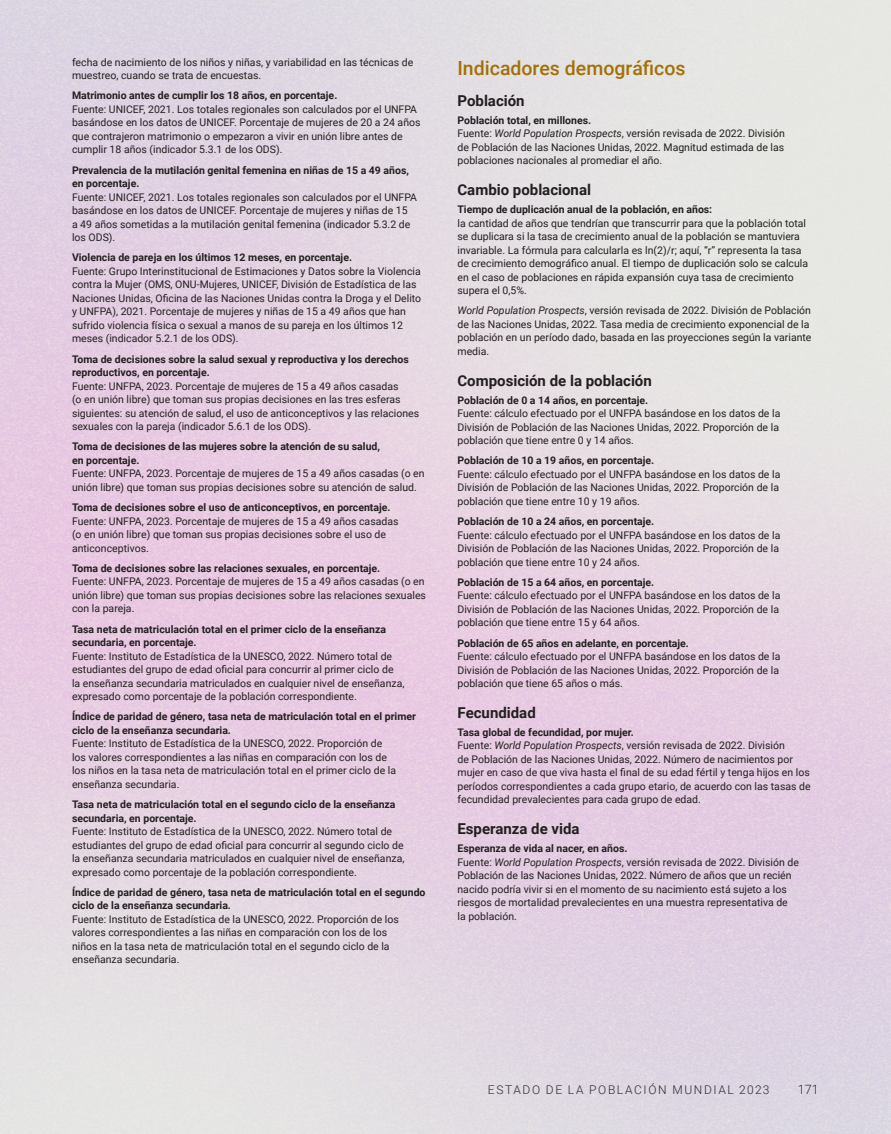
<style>
.page{position:relative;width:891px;height:1134px;background:#fff}
.page>*{position:absolute;margin:0;border:0;box-sizing:border-box;transform-origin:0 0}
.technotes-sub1{font:500 19.5px "Roboto";color:#a37006}
.technotes-small_blue{font:700 15px "Roboto";color:#231f20}
.t1{font:300 12.75px "Roboto";color:#262c2f}
.t2{font:300 12px "Roboto";letter-spacing:.135em;color:#262c2f}
.technotes-text{font:10.5px/13.5px "Roboto";color:#231f20}
.technotes-smaller_bl{font:700 10.5px/13.5px "Roboto";color:#231f20}
.technotes-smaller_bl-2{font:10.5px/13.5px "Roboto";color:#231f20}
.s1{font-style:italic}
</style>
<div class="page">
<p class="technotes-smaller_bl-2" style="left:72px;top:55px;width:343px">fecha de nacimiento de los niños y niñas, y variabilidad en las técnicas de muestreo, cuando se trata de encuestas.</p>
<p class="technotes-smaller_bl" style="left:72px;top:88px;width:267px">Matrimonio antes de cumplir los 18 años, en porcentaje.</p>
<p class="technotes-text" style="left:72px;top:102px;width:350px">Fuente: UNICEF, 2021. Los totales regionales son calculados por el UNFPA basándose en los datos de UNICEF. Porcentaje de mujeres de 20 a 24 años que contrajeron matrimonio o empezaron a vivir en unión libre antes de cumplir 18 años (indicador 5.3.1 de los ODS).</p>
<p class="technotes-smaller_bl" style="left:72px;top:163px;width:338px">Prevalencia de la mutilación genital femenina en niñas de 15 a 49 años, en porcentaje.</p>
<p class="technotes-text" style="left:72px;top:190px;width:347px">Fuente: UNICEF, 2021. Los totales regionales son calculados por el UNFPA basándose en los datos de UNICEF. Porcentaje de mujeres y niñas de 15<br>a 49 años sometidas a la mutilación genital femenina (indicador 5.3.2 de los ODS).</p>
<p class="technotes-smaller_bl" style="left:72px;top:250px;width:282px">Violencia de pareja en los últimos 12 meses, en porcentaje.</p>
<p class="technotes-text" style="left:72px;top:264px;width:351px">Fuente: Grupo Interinstitucional de Estimaciones y Datos sobre la Violencia contra la Mujer (OMS, ONU-Mujeres, UNICEF, División de Estadística de las Naciones Unidas, Oficina de las Naciones Unidas contra la Droga y el Delito y UNFPA), 2021. Porcentaje de mujeres y niñas de 15 a 49 años que han sufrido violencia física o sexual a manos de su pareja en los últimos 12 meses (indicador 5.2.1 de los ODS).</p>
<p class="technotes-smaller_bl" style="left:72px;top:352px;width:338px">Toma de decisiones sobre la salud sexual y reproductiva y los derechos reproductivos, en porcentaje.</p>
<p class="technotes-text" style="left:72px;top:379px;width:349px">Fuente: UNFPA, 2023. Porcentaje de mujeres de 15 a 49 años casadas<br>(o en unión libre) que toman sus propias decisiones en las tres esferas siguientes: su atención de salud, el uso de anticonceptivos y las relaciones sexuales con la pareja (indicador 5.6.1 de los ODS).</p>
<p class="technotes-smaller_bl" style="left:72px;top:439px;width:310px">Toma de decisiones de las mujeres sobre la atención de su salud, en porcentaje.</p>
<p class="technotes-text" style="left:72px;top:466px;width:354px">Fuente: UNFPA, 2023. Porcentaje de mujeres de 15 a 49 años casadas (o en unión libre) que toman sus propias decisiones sobre su atención de salud.</p>
<p class="technotes-smaller_bl" style="left:72px;top:500px;width:320px">Toma de decisiones sobre el uso de anticonceptivos, en porcentaje.</p>
<p class="technotes-text" style="left:72px;top:514px;width:328px">Fuente: UNFPA, 2023. Porcentaje de mujeres de 15 a 49 años casadas (o en unión libre) que toman sus propias decisiones sobre el uso de anticonceptivos.</p>
<p class="technotes-smaller_bl" style="left:72px;top:561px;width:310px">Toma de decisiones sobre las relaciones sexuales, en porcentaje.</p>
<p class="technotes-text" style="left:72px;top:574px;width:356px">Fuente: UNFPA, 2023. Porcentaje de mujeres de 15 a 49 años casadas (o en unión libre) que toman sus propias decisiones sobre las relaciones sexuales con la pareja.</p>
<p class="technotes-smaller_bl" style="left:72px;top:622px;width:315px">Tasa neta de matriculación total en el primer ciclo de la enseñanza secundaria, en porcentaje.</p>
<p class="technotes-text" style="left:72px;top:649px;width:334px">Fuente: Instituto de Estadística de la UNESCO, 2022. Número total de estudiantes del grupo de edad oficial para concurrir al primer ciclo de la enseñanza secundaria matriculados en cualquier nivel de enseñanza, expresado como porcentaje de la población correspondiente.</p>
<p class="technotes-smaller_bl" style="left:72px;top:709px;width:346px">Índice de paridad de género, tasa neta de matriculación total en el primer ciclo de la enseñanza secundaria.</p>
<p class="technotes-text" style="left:72px;top:736px;width:326px">Fuente: Instituto de Estadística de la UNESCO, 2022. Proporción de los valores correspondientes a las niñas en comparación con los de los niños en la tasa neta de matriculación total en el primer ciclo de la enseñanza secundaria.</p>
<p class="technotes-smaller_bl" style="left:72px;top:797px;width:325px">Tasa neta de matriculación total en el segundo ciclo de la enseñanza secundaria, en porcentaje.</p>
<p class="technotes-text" style="left:72px;top:824px;width:334px">Fuente: Instituto de Estadística de la UNESCO, 2022. Número total de estudiantes del grupo de edad oficial para concurrir al segundo ciclo de la enseñanza secundaria matriculados en cualquier nivel de enseñanza, expresado como porcentaje de la población correspondiente.</p>
<p class="technotes-smaller_bl" style="left:72px;top:885px;width:355px">Índice de paridad de género, tasa neta de matriculación total en el segundo ciclo de la enseñanza secundaria.</p>
<p class="technotes-text" style="left:72px;top:912px;width:328px">Fuente: Instituto de Estadística de la UNESCO, 2022. Proporción de los valores correspondientes a las niñas en comparación con los de los niños en la tasa neta de matriculación total en el segundo ciclo de la enseñanza secundaria.</p>
<p class="technotes-sub1" style="left:458px;top:54px;width:230px">Indicadores demográficos</p>
<p class="technotes-small_blue" style="left:458px;top:90px;width:69px">Población</p>
<p class="technotes-smaller_bl" style="left:458px;top:113px;width:135px">Población total, en millones.</p>
<p class="technotes-text" style="left:458px;top:126px;width:329px;text-align:justify">Fuente: <span class="s1">World Population Prospects</span>, versión revisada de 2022. División de Población de las Naciones Unidas, 2022. Magnitud estimada de las poblaciones nacionales al promediar el año.</p>
<p class="technotes-small_blue" style="left:458px;top:179px;width:135px">Cambio poblacional</p>
<p class="technotes-smaller_bl" style="left:458px;top:202px;width:256px">Tiempo de duplicación anual de la población, en años:</p>
<p class="technotes-text" style="left:458px;top:216px;width:352px">la cantidad de años que tendrían que transcurrir para que la población total se duplicara si la tasa de crecimiento anual de la población se mantuviera invariable. La fórmula para calcularla es ln(2)/r; aquí, “r” representa la tasa de crecimiento demográfico anual. El tiempo de duplicación solo se calcula en el caso de poblaciones en rápida expansión cuya tasa de crecimiento supera el 0,5%.</p>
<p class="technotes-text" style="left:458px;top:303px;width:356px"><span class="s1">World Population Prospects</span>, versión revisada de 2022. División de Población de las Naciones Unidas, 2022. Tasa media de crecimiento exponencial de la población en un período dado, basada en las proyecciones según la variante media.</p>
<p class="technotes-small_blue" style="left:458px;top:370px;width:196px">Composición de la población</p>
<p class="technotes-smaller_bl" style="left:458px;top:393px;width:192px">Población de 0 a 14 años, en porcentaje.</p>
<p class="technotes-text" style="left:458px;top:406px;width:324px">Fuente: cálculo efectuado por el UNFPA basándose en los datos de la<br>División de Población de las Naciones Unidas, 2022. Proporción de la población que tiene entre 0 y 14 años.</p>
<p class="technotes-smaller_bl" style="left:458px;top:453px;width:198px">Población de 10 a 19 años, en porcentaje.</p>
<p class="technotes-text" style="left:458px;top:467px;width:324px">Fuente: cálculo efectuado por el UNFPA basándose en los datos de la<br>División de Población de las Naciones Unidas, 2022. Proporción de la población que tiene entre 10 y 19 años.</p>
<p class="technotes-smaller_bl" style="left:458px;top:514px;width:198px">Población de 10 a 24 años, en porcentaje.</p>
<p class="technotes-text" style="left:458px;top:528px;width:324px">Fuente: cálculo efectuado por el UNFPA basándose en los datos de la<br>División de Población de las Naciones Unidas, 2022. Proporción de la población que tiene entre 10 y 24 años.</p>
<p class="technotes-smaller_bl" style="left:458px;top:575px;width:198px">Población de 15 a 64 años, en porcentaje.</p>
<p class="technotes-text" style="left:458px;top:588px;width:324px">Fuente: cálculo efectuado por el UNFPA basándose en los datos de la<br>División de Población de las Naciones Unidas, 2022. Proporción de la población que tiene entre 15 y 64 años.</p>
<p class="technotes-smaller_bl" style="left:458px;top:636px;width:233px">Población de 65 años en adelante, en porcentaje.</p>
<p class="technotes-text" style="left:458px;top:649px;width:324px">Fuente: cálculo efectuado por el UNFPA basándose en los datos de la<br>División de Población de las Naciones Unidas, 2022. Proporción de la población que tiene 65 años o más.</p>
<p class="technotes-small_blue" style="left:458px;top:702px;width:80px">Fecundidad</p>
<p class="technotes-smaller_bl" style="left:458px;top:725px;width:178px">Tasa global de fecundidad, por mujer.</p>
<p class="technotes-text" style="left:458px;top:738px;width:355px">Fuente: <span class="s1">World Population Prospects</span>, versión revisada de 2022. División<br>de Población de las Naciones Unidas, 2022. Número de nacimientos por mujer en caso de que viva hasta el final de su edad fértil y tenga hijos en los períodos correspondientes a cada grupo etario, de acuerdo con las tasas de fecundidad prevalecientes para cada grupo de edad.</p>
<p class="technotes-small_blue" style="left:458px;top:818px;width:124px">Esperanza de vida</p>
<p class="technotes-smaller_bl" style="left:458px;top:841px;width:171px">Esperanza de vida al nacer, en años.</p>
<p class="technotes-text" style="left:458px;top:855px;width:343px">Fuente: <span class="s1">World Population Prospects</span>, versión revisada de 2022. División de Población de las Naciones Unidas, 2022. Número de años que un recién nacido podría vivir si en el momento de su nacimiento está sujeto a los riesgos de mortalidad prevalecientes en una muestra representativa de<br>la población.</p>
<p class="t2" style="left:488px;top:1081px;width:283px">ESTADO DE LA POBLACIÓN MUNDIAL 2023</p>
<p class="t1" style="left:798px;top:1080px;width:23px">171</p>
</div>
